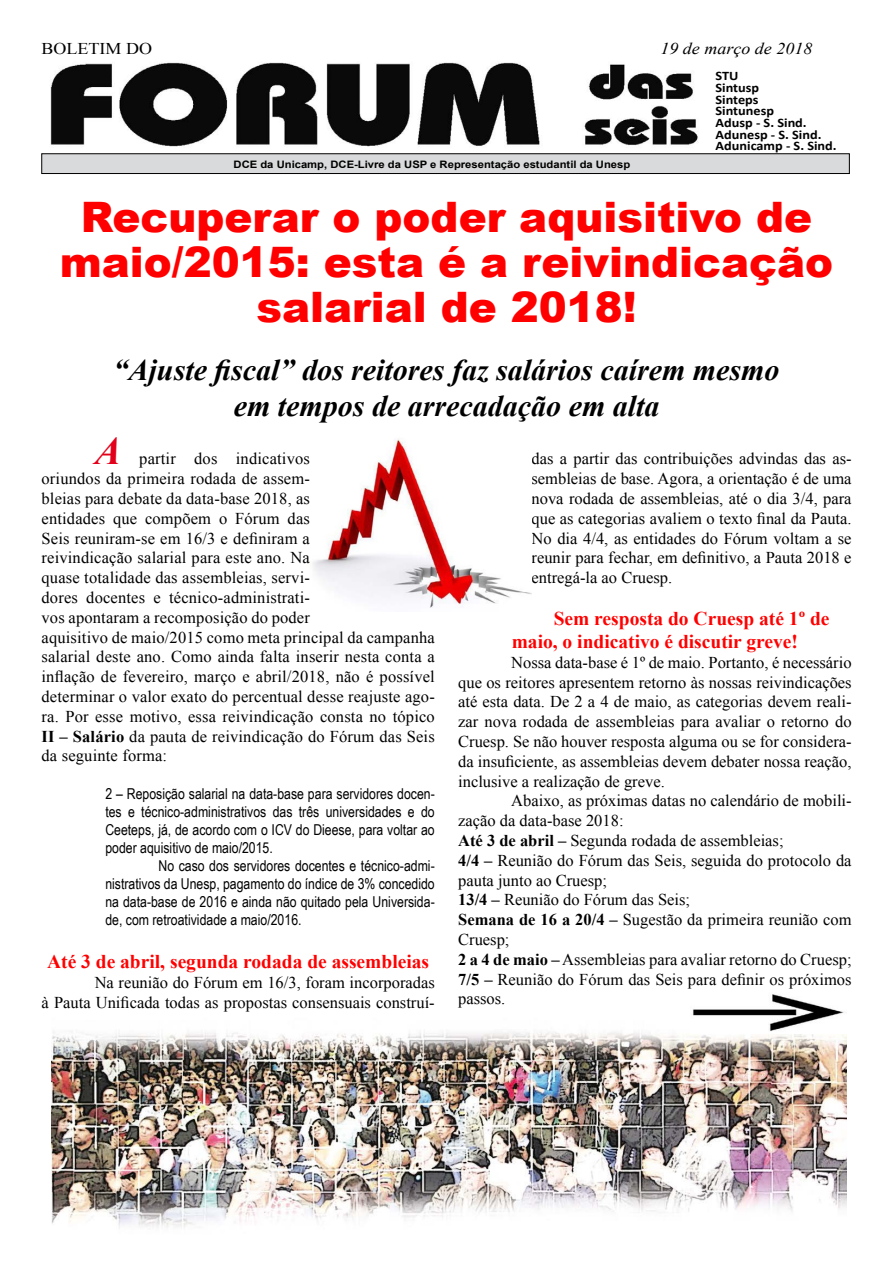
<style>
.page{position:relative;width:893px;height:1263px;background:#fff}
.page>*{position:absolute;margin:0;border:0;box-sizing:border-box;transform-origin:0 0}
.t1{font:900 42px/45px "Arial";color:#f00;text-align:center}
.t2{font:italic 700 39px "Times New Roman";color:#e2001a}
.t3{font:italic 700 30px/36px "Times New Roman";color:#000;text-align:center}
.t4{font:700 19.5px/22.5px "Times New Roman";color:#f00}
.t5{font:16.5px/19.8px "Times New Roman";letter-spacing:.01em;color:#000;text-align:justify}
.t6{font:italic 16.5px "Times New Roman";color:#000;scale:1.1 1}
.t7{font:16.5px "Times New Roman";letter-spacing:.01em;color:#000;scale:1.1 1}
.t8{font:15px/18px "Arial Narrow";color:#000;text-align:justify}
.t9{font:700 13.05px/11.7px "Calibri";color:#000;scale:1.1 1}
.t10{font:700 10.2px "Arial";color:#000;scale:1.1 1}
.s1{font-weight:700}
</style>
<div class="page">
<img style="left:42px;top:62px;width:664px;height:92px">
<div style="left:42px;top:154px;width:807px;height:20px;background:#d9dadb"></div>
<div style="left:42px;top:154px;width:807px;height:20px;border:1px solid #000"></div>
<img style="left:51px;top:1032px;width:795px;height:196px">
<img style="left:313px;top:439px;width:218px;height:169px">
<img style="left:691px;top:994px;width:155px;height:39px">
<p class="t7" style="left:42px;top:37px;width:102px">BOLETIM DO</p>
<p class="t6" style="left:660px;top:37px;width:140px">19 de março de 2018</p>
<p class="t9" style="left:716px;top:70px;width:112px">STU<br>Sintusp<br>Sinteps<br>Sintunesp<br>Adusp - S. Sind.<br>Adunesp - S. Sind.<br>Adunicamp - S. Sind.</p>
<p class="t10" style="left:234px;top:157px;width:362px">DCE da Unicamp, DCE-Livre da USP e Representação estudantil da Unesp</p>
<h1 class="t1" style="left:60px;top:193px;width:775px">Recuperar o poder aquisitivo de maio/2015: esta é a reivindicação salarial de 2018!</h1>
<h3 class="t3" style="left:114px;top:351px;width:667px">“Ajuste fiscal” dos reitores faz salários caírem mesmo em tempos de arrecadação em alta</h3>
<p class="t5" style="left:531px;top:448px;width:322px">das a partir das contribuições advindas das as&shy;sembleias de base. Agora, a orientação é de uma nova rodada de assembleias, até o dia 3/4, para que as categorias avaliem o texto final da Pauta.<br>No dia 4/4, as entidades do Fórum voltam a se reunir para fechar, em definitivo, a Pauta 2018 e entregá-la ao Cruesp.</p>
<p class="t4" style="left:512px;top:607px;width:319px;text-indent:42px">Sem resposta do Cruesp até 1º de maio, o indicativo é discutir greve!</p>
<p class="t5" style="left:458px;top:652px;width:395px;text-indent:53px">Nossa data-base é 1º de maio. Portanto, é necessário que os reitores apresentem retorno às nossas reivindicações até esta data. De 2 a 4 de maio, as categorias devem reali&shy;zar nova rodada de assembleias para avaliar o retorno do Cruesp. Se não houver resposta alguma ou se for considera&shy;da insuficiente, as assembleias devem debater nossa reação, inclusive a realização de greve.</p>
<p class="t5" style="left:458px;top:790px;width:395px;text-align:left;text-indent:53px">Abaixo, as próximas datas no calendário de mobili&shy;zação da data-base 2018:<br><span class="s1">Até 3 de abril –</span> Segunda rodada de assembleias;<br><span class="s1">4/4 –</span> Reunião do Fórum das Seis, seguida do protocolo da pauta junto ao Cruesp;<br><span class="s1">13/4 –</span> Reunião do Fórum das Seis;<br><span class="s1">Semana de 16 a 20/4 –</span> Sugestão da primeira reunião com Cruesp;<br><span class="s1">2 a 4 de maio –</span> Assembleias para avaliar retorno do Cruesp; <span class="s1">7/5 –</span> Reunião do Fórum das Seis para definir os próximos passos.</p>
<h2 class="t2" style="left:95px;top:424px;width:28px">A</h2>
<p class="t5" style="left:42px;top:448px;width:395px;text-align:left;text-indent:98px">partir dos indicativos<br>oriundos da primeira rodada de assem-<br>bleias para debate da data-base 2018, as<br>entidades que compõem o Fórum das<br>Seis reuniram-se em 16/3 e definiram a<br>reivindicação salarial para este ano. Na<br>quase totalidade das assembleias, servi-<br>dores docentes e técnico-administrati-<br>vos apontaram a recomposição do poder<br>aquisitivo de maio/2015 como meta principal da campanha salarial deste ano. Como ainda falta inserir nesta conta a inflação de fevereiro, março e abril/2018, não é possível determinar o valor exato do percentual desse reajuste ago&shy;ra. Por esse motivo, essa reivindicação consta no tópico <span class="s1">II – Salário</span> da pauta de reivindicação do Fórum das Seis da seguinte forma:</p>
<p class="t8" style="left:105px;top:784px;width:331px">2 – Reposição salarial na data-base para servidores docen&shy;tes e técnico-administrativos das três universidades e do Ceeteps, já, de acordo com o ICV do Dieese, para voltar ao poder aquisitivo de maio/2015.</p>
<p class="t8" style="left:105px;top:856px;width:331px;text-indent:53px">No caso dos servidores docentes e técnico-admi&shy;nistrativos da Unesp, pagamento do índice de 3% concedido na data-base de 2016 e ainda não quitado pela Universida&shy;de, com retroatividade a maio/2016.</p>
<p class="t4" style="left:47px;top:950px;width:384px">Até 3 de abril, segunda rodada de assembleias</p>
<p class="t5" style="left:42px;top:972px;width:395px;text-align:right">Na reunião do Fórum em 16/3, foram incorporadas<br>à Pauta Unificada todas as propostas consensuais construí-</p>
</div>
